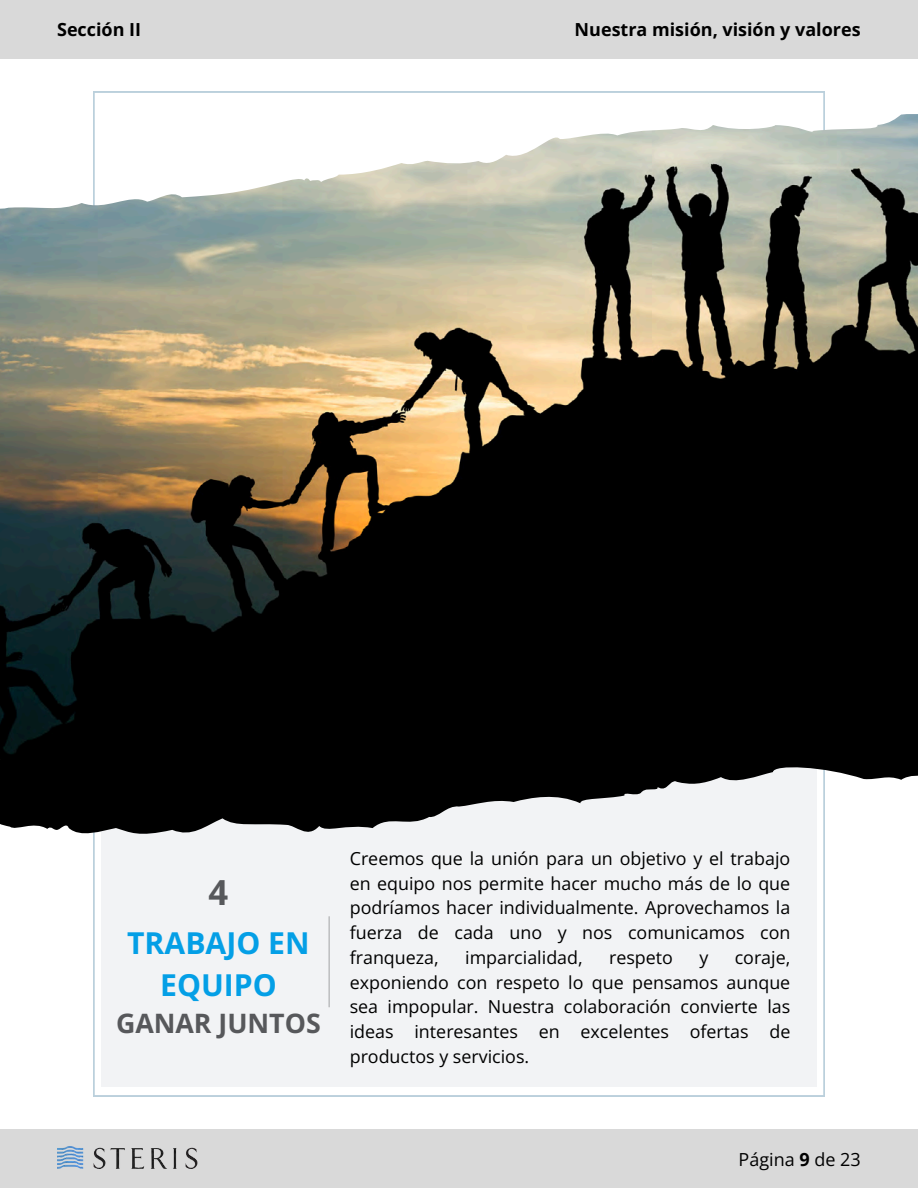
<style>
.page{position:relative;width:918px;height:1188px;background:#fff}
.page>*{position:absolute;margin:0;border:0;box-sizing:border-box;transform-origin:0 0}
.t1{font:700 34.5px "Open Sans";color:#57585b}
.t2{font:700 30.15px/41.8px "Open Sans";color:#049fe6;text-align:center}
.t3{font:700 26.7px "Open Sans";color:#57585b}
.t4{font:700 18px "Open Sans";color:#000}
.t5{font:18px "Open Sans";color:#000}
.t6{font:17.85px/24.8px "Open Sans";color:#000;text-align:justify}
.s1{font-weight:700}
</style>
<div class="page">
<div style="left:101px;top:733px;width:716px;height:354px;background:#f2f3f5"></div>
<img style="left:0;top:110px;width:918px;height:724px">
<hr style="left:329px;top:916px;width:1px;height:91px;background:#000">
<div style="left:0;top:1130px;width:918px;height:58px;background:#d9d9d9"></div>
<img style="left:57px;top:1146px;width:141px;height:23px">
<div style="left:0;top:0;width:918px;height:58px;background:#d9d9d9"></div>
<h2 class="t4" style="left:57px;top:17px;width:86px">Sección II</h2>
<h1 class="t4" style="left:575px;top:17px;width:288px">Nuestra misión, visión y valores</h1>
<p class="t1" style="left:209px;top:868px;width:21px">4</p>
<p class="t2" style="left:127px;top:921px;width:184px">TRABAJO EN<br>EQUIPO</p>
<p class="t3" style="left:116px;top:1004px;width:206px">GANAR JUNTOS</p>
<p class="t6" style="left:350px;top:846px;width:442px">Creemos que la unión para un objetivo y el trabajo en equipo nos permite hacer mucho más de lo que podríamos hacer individualmente. Aprovechamos la fuerza de cada uno y nos comunicamos con franqueza,</p>
<p class="t6" style="left:465px;top:945px;width:119px">imparcialidad,</p>
<p class="t6" style="left:609px;top:945px;width:65px">respeto</p>
<p class="t6" style="left:699px;top:945px;width:10px">y</p>
<p class="t6" style="left:350px;top:945px;width:442px;text-indent:385px">coraje, exponiendo con respeto lo que pensamos aunque sea impopular. Nuestra colaboración convierte las ideas interesantes en excelentes ofertas de productos y servicios.</p>
<p class="t5" style="left:739px;top:1146px;width:124px">Página <span class="s1">9</span> de 23</p>
</div>
